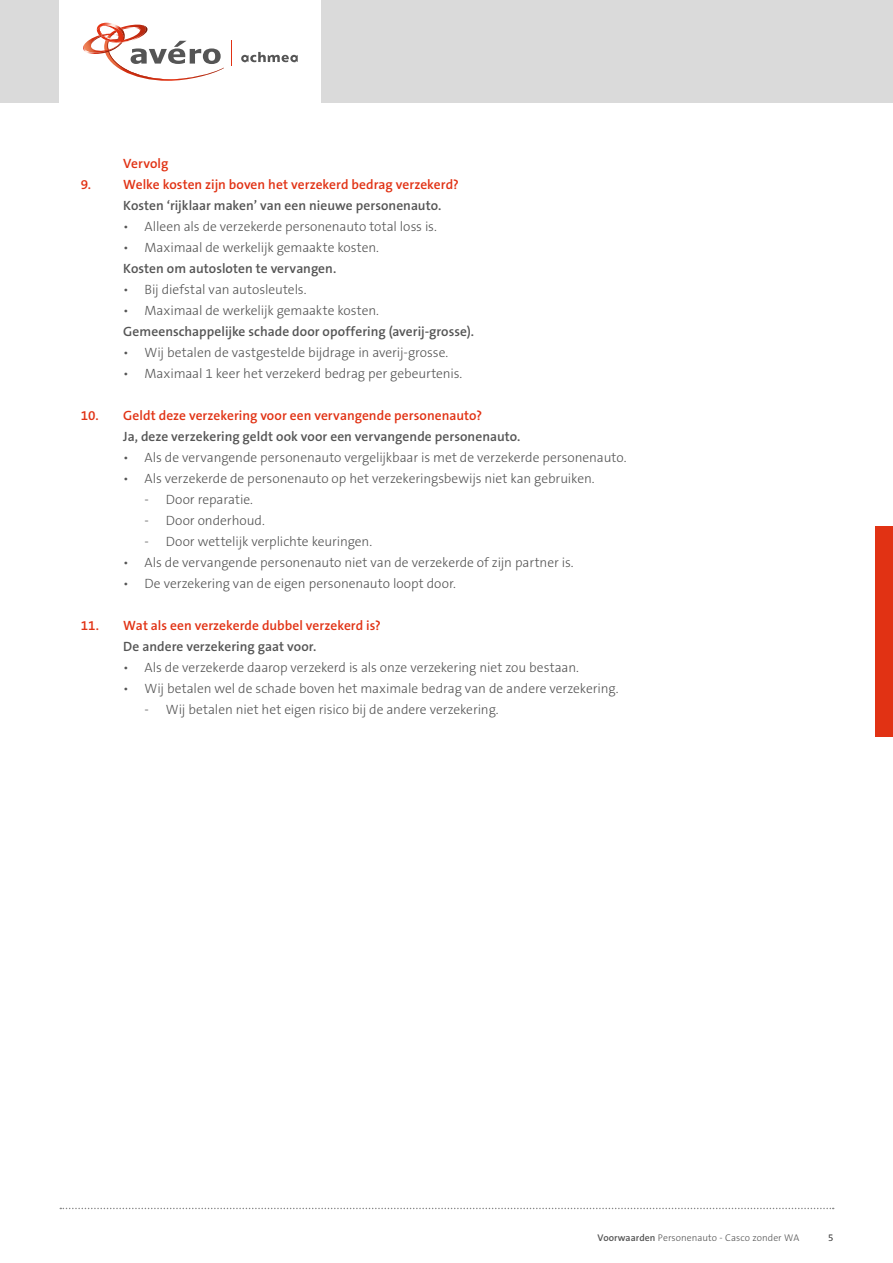
<style>
.page{position:relative;width:893px;height:1263px;background:#fff}
.page>*{position:absolute;margin:0;border:0;box-sizing:border-box;transform-origin:0 0}
.t1{font:300 13.5px "The Sans B3";letter-spacing:-.005em;color:#555}
.t2{font:600 13.5px "The Sans B6";letter-spacing:.005em;color:#555}
.t3{font:600 13.5px "The Sans B6";letter-spacing:.005em;color:#e13214}
.t4{font:300 9.75px "The Sans B3";letter-spacing:.005em;color:#555}
.s1{font-family:"The Sans B6";font-weight:600}
</style>
<div class="page">
<div style="left:0;top:0;width:893px;height:103px;background:#dadada"></div>
<div style="left:60px;top:0;width:261px;height:103px;background:#fff"></div>
<svg style="left:241px;top:52px;width:57px;height:10px"></svg>
<svg style="left:83px;top:22px;width:141px;height:59px"></svg>
<svg style="left:231px;top:41px;width:1px;height:25px"></svg>
<svg style="left:60px;top:1208px;width:774px;height:1px"></svg>
<div style="left:876px;top:526px;width:17px;height:211px;background:#e13214"></div>
<p class="t3" style="left:123px;top:156px;width:47px">Vervolg</p>
<p class="t3" style="left:81px;top:177px;width:380px">9. Welke kosten zijn boven het verzekerd bedrag verzekerd?</p>
<p class="t2" style="left:123px;top:198px;width:320px">Kosten ‘rijklaar maken’ van een nieuwe personenauto.</p>
<p class="t1" style="left:123px;top:220px;width:315px">• Alleen als de verzekerde personenauto total loss is.</p>
<p class="t1" style="left:123px;top:241px;width:257px">• Maximaal de werkelijk gemaakte kosten.</p>
<p class="t2" style="left:123px;top:261px;width:214px">Kosten om autosloten te vervangen.</p>
<p class="t1" style="left:123px;top:283px;width:185px">• Bij diefstal van autosleutels.</p>
<p class="t1" style="left:123px;top:304px;width:257px">• Maximaal de werkelijk gemaakte kosten.</p>
<p class="t2" style="left:123px;top:324px;width:352px">Gemeenschappelijke schade door opoffering (averij-grosse).</p>
<p class="t1" style="left:123px;top:346px;width:327px">• Wij betalen de vastgestelde bijdrage in averij-grosse.</p>
<p class="t1" style="left:123px;top:367px;width:341px">• Maximaal 1 keer het verzekerd bedrag per gebeurtenis.</p>
<p class="t3" style="left:81px;top:408px;width:403px">10. Geldt deze verzekering voor een vervangende personenauto?</p>
<p class="t2" style="left:123px;top:429px;width:399px">Ja, deze verzekering geldt ook voor een vervangende personenauto.</p>
<p class="t1" style="left:123px;top:451px;width:505px">• Als de vervangende personenauto vergelijkbaar is met de verzekerde personenauto.</p>
<p class="t1" style="left:123px;top:472px;width:473px">• Als verzekerde de personenauto op het verzekeringsbewijs niet kan gebruiken.</p>
<p class="t1" style="left:145px;top:493px;width:110px">- Door reparatie.</p>
<p class="t1" style="left:145px;top:514px;width:122px">- Door onderhoud.</p>
<p class="t1" style="left:145px;top:535px;width:229px">- Door wettelijk verplichte keuringen.</p>
<p class="t1" style="left:123px;top:556px;width:452px">• Als de vervangende personenauto niet van de verzekerde of zijn partner is.</p>
<p class="t1" style="left:123px;top:577px;width:334px">• De verzekering van de eigen personenauto loopt door.</p>
<p class="t3" style="left:81px;top:618px;width:302px">11. Wat als een verzekerde dubbel verzekerd is?</p>
<p class="t2" style="left:123px;top:640px;width:194px">De andere verzekering gaat voor.</p>
<p class="t1" style="left:123px;top:661px;width:457px">• Als de verzekerde daarop verzekerd is als onze verzekering niet zou bestaan.</p>
<p class="t1" style="left:123px;top:682px;width:497px">• Wij betalen wel de schade boven het maximale bedrag van de andere verzekering.</p>
<p class="t1" style="left:145px;top:703px;width:356px">- Wij betalen niet het eigen risico bij de andere verzekering.</p>
<p class="t4" style="left:597px;top:1233px;width:204px"><span class="s1">Voorwaarden</span> Personenauto - Casco zonder WA</p>
<p class="t4" style="left:828px;top:1233px;width:7px">5</p>
</div>
